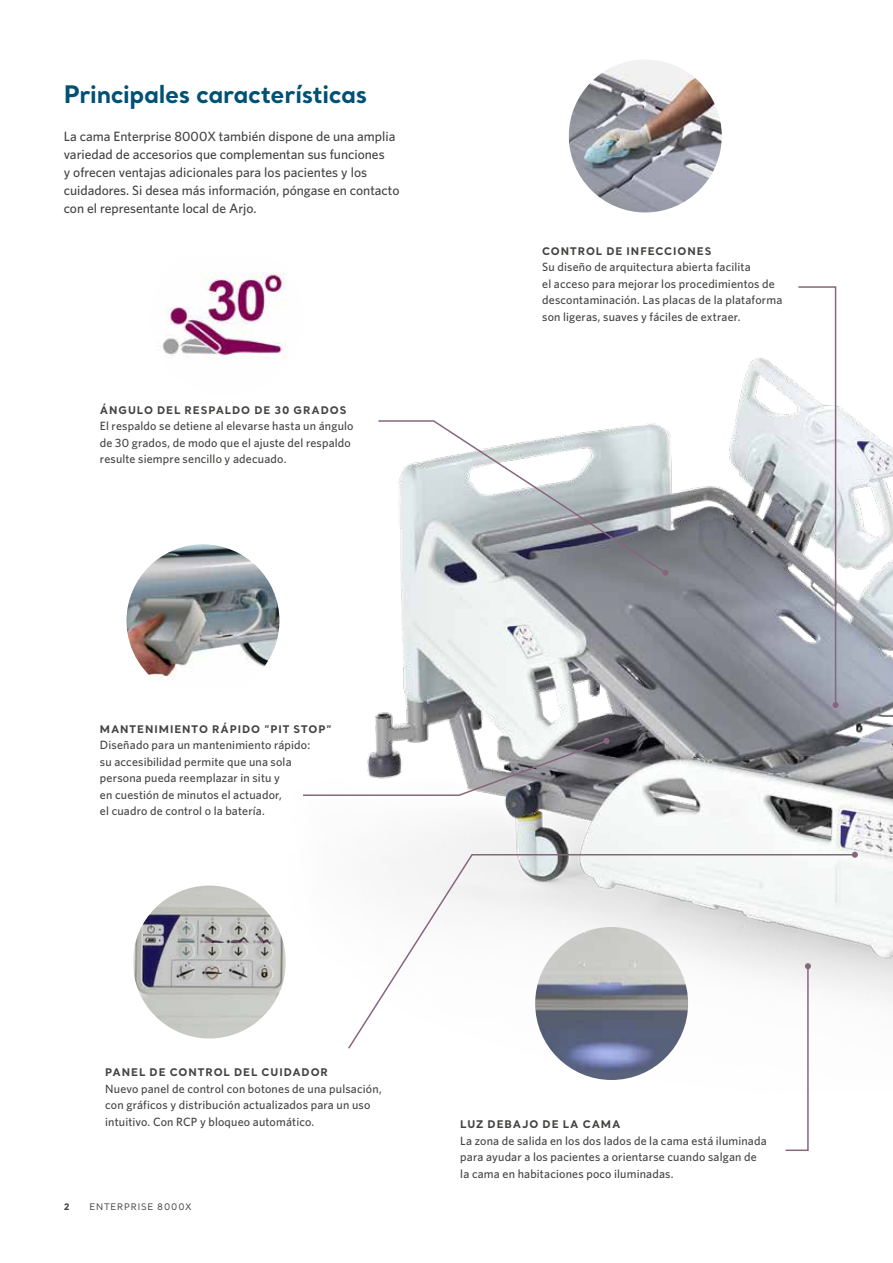
<style>
.page{position:relative;width:893px;height:1263px;background:#fff}
.page>*{position:absolute;margin:0;border:0;box-sizing:border-box;transform-origin:0 0}
.t1{font:700 24px "Santral";letter-spacing:-.015em;color:#015174}
.t2{font:500 13.5px/18px "Whitney";color:#434342}
.t3{font:500 12px/16.5px "Whitney";letter-spacing:.015em;color:#434342}
.t4{font:700 10.5px "Santral";letter-spacing:.09em;color:#434342}
.t5{font:9px "Santral";letter-spacing:.09em;color:#434342}
.t6{font:700 9px "Santral";color:#434342}
</style>
<div class="page">
<img style="left:212px;top:358px;width:681px;height:722px">
<img style="left:535px;top:927px;width:153px;height:153px;border-radius:76px">
<img style="left:569px;top:60px;width:153px;height:152px;border-radius:76px">
<img style="left:126px;top:544px;width:153px;height:145px">
<img style="left:133px;top:885px;width:153px;height:153px;border-radius:76px">
<img style="left:163px;top:272px;width:140px;height:122px">
<svg style="left:347px;top:853px;width:509px;height:197px"></svg>
<svg style="left:852px;top:852px;width:6px;height:6px"></svg>
<svg style="left:377px;top:419px;width:291px;height:156px"></svg>
<svg style="left:662px;top:570px;width:6px;height:6px"></svg>
<svg style="left:301px;top:738px;width:308px;height:59px"></svg>
<svg style="left:797px;top:286px;width:42px;height:422px"></svg>
<svg style="left:784px;top:963px;width:27px;height:188px"></svg>
<h1 class="t1" style="left:64px;top:78px;width:305px">Principales características</h1>
<p class="t2" style="left:64px;top:127px;width:337px">La cama Enterprise 8000X también dispone de una amplia variedad de accesorios que complementan sus funciones<br>y ofrecen ventajas adicionales para los pacientes y los cuidadores. Si desea más información, póngase en contacto con el representante local de Arjo.</p>
<p class="t4" style="left:100px;top:403px;width:248px">ÁNGULO DEL RESPALDO DE 30 GRADOS</p>
<p class="t3" style="left:100px;top:418px;width:255px">El respaldo se detiene al elevarse hasta un ángulo de 30 grados, de modo que el ajuste del respaldo resulte siempre sencillo y adecuado.</p>
<p class="t4" style="left:542px;top:243px;width:171px">CONTROL DE INFECCIONES</p>
<p class="t3" style="left:542px;top:258px;width:242px">Su diseño de arquitectura abierta facilita<br>el acceso para mejorar los procedimientos de descontaminación. Las placas de la plataforma son ligeras, suaves y fáciles de extraer.</p>
<p class="t4" style="left:100px;top:722px;width:233px">MANTENIMIENTO RÁPIDO ”PIT STOP”</p>
<p class="t3" style="left:100px;top:737px;width:212px">Diseñado para un mantenimiento rápido: su accesibilidad permite que una sola persona pueda reemplazar in situ y<br>en cuestión de minutos el actuador,<br>el cuadro de control o la batería.</p>
<p class="t4" style="left:105px;top:1065px;width:224px">PANEL DE CONTROL DEL CUIDADOR</p>
<p class="t3" style="left:105px;top:1080px;width:278px">Nuevo panel de control con botones de una pulsación, con gráficos y distribución actualizados para un uso intuitivo. Con RCP y bloqueo automático.</p>
<p class="t6" style="left:64px;top:1200px;width:7px">2</p>
<p class="t5" style="left:89px;top:1201px;width:104px">ENTERPRISE 8000X</p>
<p class="t4" style="left:460px;top:1117px;width:162px">LUZ DEBAJO DE LA CAMA</p>
<p class="t3" style="left:460px;top:1132px;width:308px">La zona de salida en los dos lados de la cama está iluminada para ayudar a los pacientes a orientarse cuando salgan de la cama en habitaciones poco iluminadas.</p>
</div>
